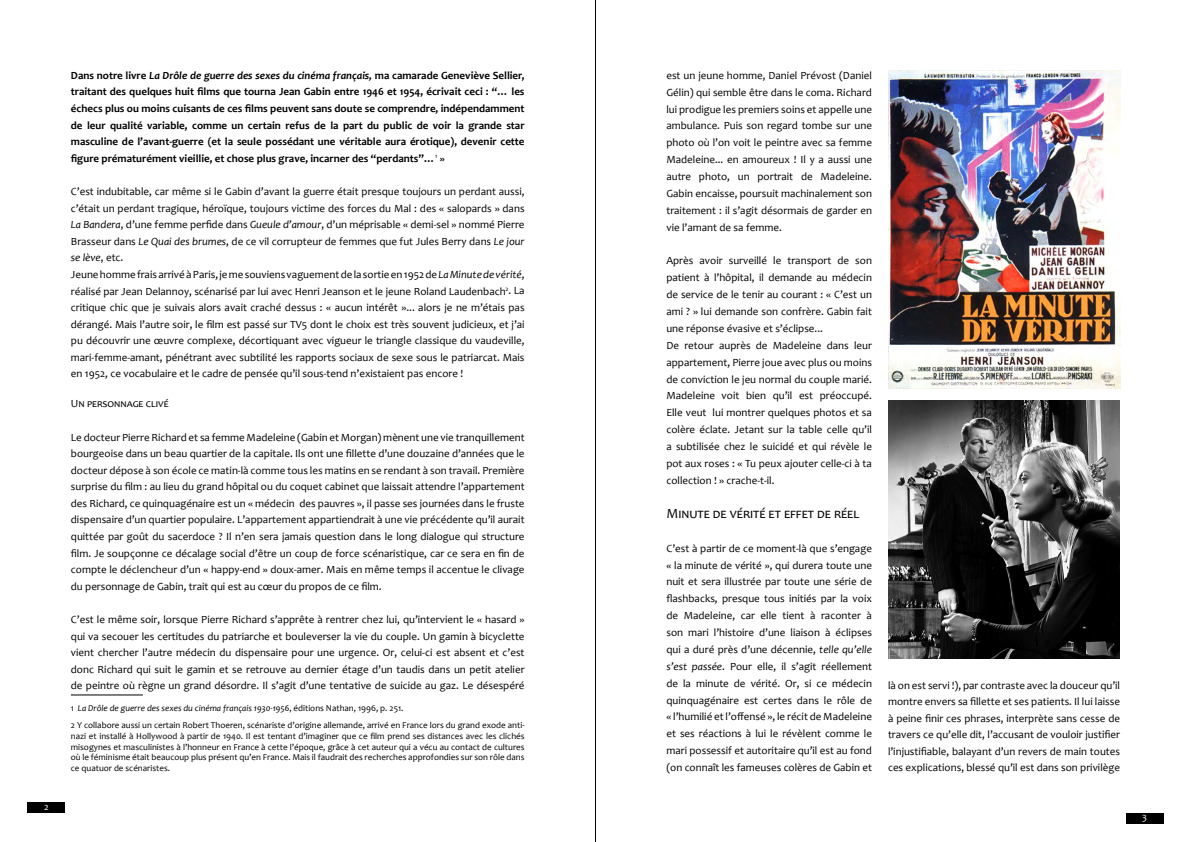
<style>
.page{position:relative;width:1191px;height:842px;background:#fff}
.page>*{position:absolute;margin:0;border:0;box-sizing:border-box;transform-origin:0 0}
.t1{font:14px "Candara";color:#000}
.t2{font:11px/16.9px "Candara";color:#000;text-align:justify}
.t3{font:700 11px/16.6px "Candara";color:#000;text-align:justify}
.t4{font:10px "Candara";color:#fff}
.t5{font:9px/10.8px "Candara";color:#000}
.s1{font-style:italic}
</style>
<div class="page">
<div style="left:27px;top:802px;width:38px;height:11px;background:#000"></div>
<div style="left:1125px;top:813px;width:38px;height:11px;background:#000"></div>
<hr style="left:71px;top:694px;width:72px;height:1px;background:#000">
<img style="left:888px;top:71px;width:232px;height:318px">
<img style="left:888px;top:401px;width:231px;height:257px">
<hr style="left:595px;top:0;width:1px;height:842px;background:#000">
<p class="t4" style="left:44px;top:800px;width:6px">2</p>
<p class="t3" style="left:71px;top:67px;width:455px">Dans notre livre <span class="s1">La Drôle de guerre des sexes du cinéma français,</span> ma camarade Geneviève Sellier, traitant des quelques huit films que tourna Jean Gabin entre 1946 et 1954, écrivait ceci : “… les échecs plus ou moins cuisants de ces films peuvent sans doute se comprendre, indépendamment de leur qualité variable, comme un certain refus de la part du public de voir la grande star masculine de l’avant-guerre (et la seule possédant une véritable aura érotique), devenir cette figure prématurément vieillie, et chose plus grave, incarner des “perdants”…<sup>1</sup> »</p>
<p class="t2" style="left:71px;top:183px;width:455px;line-height:16.6px;text-align:left">C’est indubitable, car même si le Gabin d’avant la guerre était presque toujours un perdant aussi, c’était un perdant tragique, héroïque, toujours victime des forces du Mal : des « salopards » dans <span class="s1">La Bandera</span>, d’une femme perfide dans <span class="s1">Gueule d’amour</span>, d’un méprisable « demi-sel » nommé Pierre Brasseur dans <span class="s1">Le Quai des brumes</span>, de ce vil corrupteur de femmes que fut Jules Berry dans <span class="s1">Le jour se lève</span>, etc.<br>Jeune homme frais arrivé à Paris, je me souviens vaguement de la sortie en 1952 de <span class="s1">La Minute de vérité</span>, réalisé par Jean Delannoy, scénarisé par lui avec Henri Jeanson et le jeune Roland Laudenbach<sup>2</sup>. La critique chic que je suivais alors avait craché dessus : « aucun intérêt »... alors je ne m’étais pas dérangé. Mais l’autre soir, le film est passé sur TV5 dont le choix est très souvent judicieux, et j’ai pu découvrir une œuvre complexe, décortiquant avec vigueur le triangle classique du vaudeville, mari-femme-amant, pénétrant avec subtilité les rapports sociaux de sexe sous le patriarcat. Mais en 1952, ce vocabulaire et le cadre de pensée qu’il sous-tend n’existaient pas encore !</p>
<p class="t2" style="left:71px;top:395px;width:99px">Un personnage clivé</p>
<p class="t2" style="left:71px;top:428px;width:455px;line-height:16.6px">Le docteur Pierre Richard et sa femme Madeleine (Gabin et Morgan) mènent une vie tranquillement bourgeoise dans un beau quartier de la capitale. Ils ont une fillette d’une douzaine d’années que le docteur dépose à son école ce matin-là comme tous les matins en se rendant à son travail. Première surprise du film : au lieu du grand hôpital ou du coquet cabinet que laissait attendre l’appartement des Richard, ce quinquagénaire est un « médecin des pauvres », il passe ses journées dans le fruste dispensaire d’un quartier populaire. L’appartement appartiendrait à une vie précédente qu’il aurait quittée par goût du sacerdoce ? Il n’en sera jamais question dans le long dialogue qui structure film. Je soupçonne ce décalage social d’être un coup de force scénaristique, car ce sera en fin de compte le déclencheur d’un « happy-end » doux-amer. Mais en même temps il accentue le clivage du personnage de Gabin, trait qui est au cœur du propos de ce film.</p>
<p class="t2" style="left:71px;top:611px;width:455px;line-height:16.6px">C’est le même soir, lorsque Pierre Richard s’apprête à rentrer chez lui, qu’intervient le « hasard » qui va secouer les certitudes du patriarche et bouleverser la vie du couple. Un gamin à bicyclette vient chercher l’autre médecin du dispensaire pour une urgence. Or, celui-ci est absent et c’est donc Richard qui suit le gamin et se retrouve au dernier étage d’un taudis dans un petit atelier de peintre où règne un grand désordre. Il s’agit d’une tentative de suicide au gaz. Le désespéré</p>
<p class="t5" style="left:71px;top:700px;width:455px;line-height:16.5px">1 <span class="s1">La Drôle de guerre des sexes du cinéma français 1930-1956</span>, éditions Nathan, 1996, p. 251.<br>2 Y collabore aussi un certain Robert Thoeren, scénariste d’origine allemande, arrivé en France lors du grand exode anti-</p>
<p class="t5" style="left:71px;top:730px;width:455px;text-align:justify">nazi et installé à Hollywood à partir de 1940. Il est tentant d’imaginer que ce film prend ses distances avec les clichés misogynes et masculinistes à l’honneur en France à cette l’époque, grâce à cet auteur qui a vécu au contact de cultures où le féminisme était beaucoup plus présent qu’en France. Mais il faudrait des recherches approfondies sur son rôle dans ce quatuor de scénaristes.</p>
<p class="t2" style="left:666px;top:67px;width:207px">est un jeune homme, Daniel Prévost (Daniel Gélin) qui semble être dans le coma. Richard lui prodigue les premiers soins et appelle une ambulance. Puis son regard tombe sur une photo où l’on voit le peintre avec sa femme Madeleine... en amoureux ! Il y a aussi une autre photo, un portrait de Madeleine.<br>Gabin encaisse, poursuit machinalement son traitement : il s’agit désormais de garder en vie l’amant de sa femme.</p>
<p class="t2" style="left:666px;top:252px;width:207px;text-align:left">Après avoir surveillé le transport de son patient à l’hôpital, il demande au médecin de service de le tenir au courant : « C’est un ami ? » lui demande son confrère. Gabin fait une réponse évasive et s’éclipse...<br>De retour auprès de Madeleine dans leur appartement, Pierre joue avec plus ou moins de conviction le jeu normal du couple marié.<br>Madeleine voit bien qu’il est préoccupé.<br>Elle veut lui montrer quelques photos et sa colère éclate. Jetant sur la table celle qu’il a subtilisée chez le suicidé et qui révèle le pot aux roses : « Tu peux ajouter celle-ci à ta collection ! » crache-t-il.</p>
<p class="t1" style="left:666px;top:505px;width:194px">Minute de vérité et effet de réel</p>
<p class="t2" style="left:666px;top:540px;width:207px">C’est à partir de ce moment-là que s’engage « la minute de vérité », qui durera toute une nuit et sera illustrée par toute une série de flashbacks, presque tous initiés par la voix de Madeleine, car elle tient à raconter à son mari l’histoire d’une liaison à éclipses qui a duré près d’une décennie, <span class="s1">telle qu’elle s’est passée</span>. Pour elle, il s’agit réellement de la minute de vérité. Or, si ce médecin quinquagénaire est certes dans le rôle de « l’humilié et l’offensé », le récit de Madeleine et ses réactions à lui le révèlent comme le mari possessif et autoritaire qu’il est au fond (on connaît les fameuses colères de Gabin et</p>
<p class="t2" style="left:888px;top:677px;width:234px;line-height:16.5px">là on est servi !), par contraste avec la douceur qu’il montre envers sa fillette et ses patients. Il lui laisse à peine finir ces phrases, interprète sans cesse de travers ce qu’elle dit, l’accusant de vouloir justifier l’injustifiable, balayant d’un revers de main toutes ces explications, blessé qu’il est dans son privilège</p>
<p class="t4" style="left:1142px;top:811px;width:6px">3</p>
</div>
